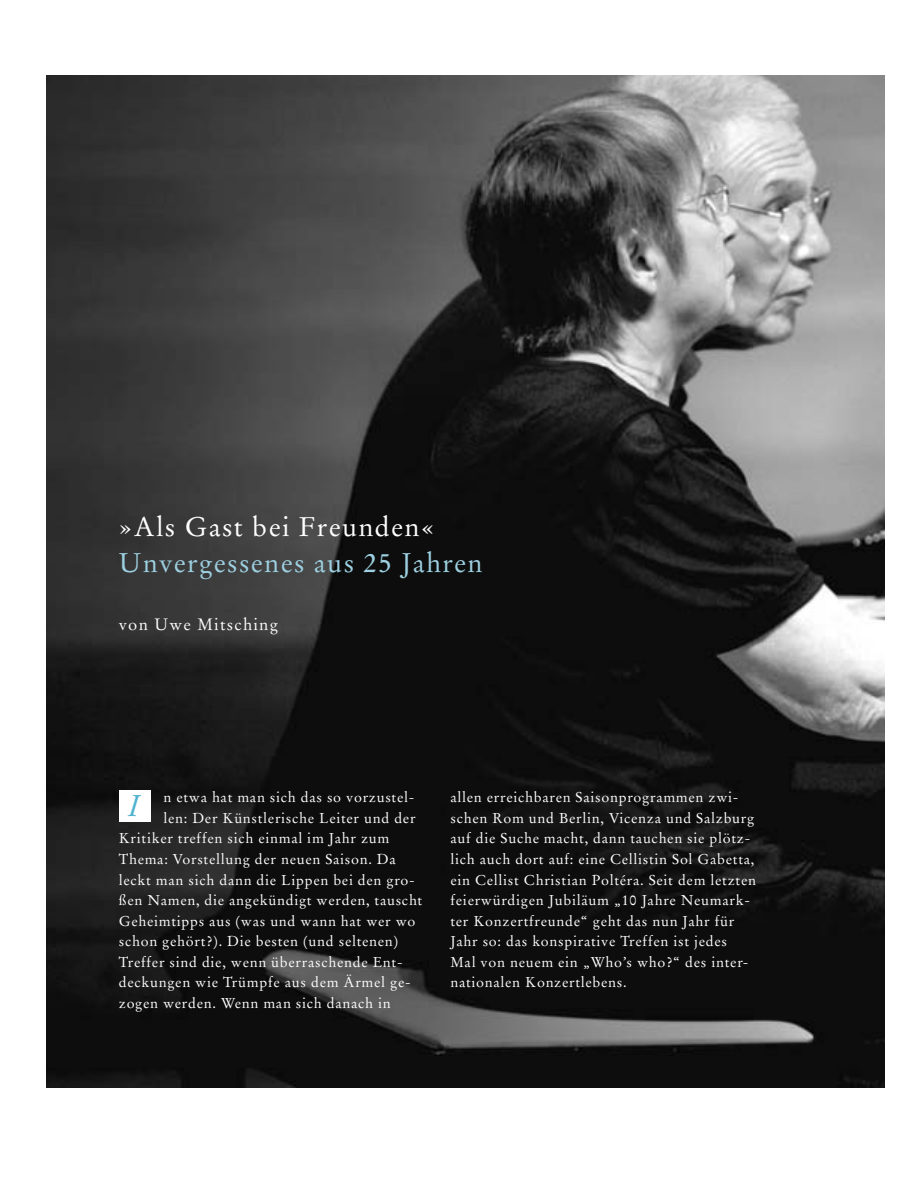
<style>
.page{position:relative;width:918px;height:1188px;background:#fff}
.page>*{position:absolute;margin:0;border:0;box-sizing:border-box;transform-origin:0 0}
.t1{font:italic 30px "Stempel Garamond";color:#50b3cf}
.t2{font:27px "Stempel Garamond";letter-spacing:.05em;color:#9dd0e1}
.t3{font:27px "Stempel Garamond";letter-spacing:.05em;color:#fff}
.t4{font:16.5px "Stempel Garamond";letter-spacing:.075em;color:#fff}
.t5{font:14.25px/20.5px "Stempel Garamond";letter-spacing:.05em;color:#fff}
</style>
<div class="page">
<img style="left:47px;top:75px;width:837px;height:1012px">
<div style="left:119px;top:790px;width:32px;height:32px;background:#fff"></div>
<h2 class="t3" style="left:119px;top:515px;width:317px">»Als Gast bei Freunden«</h2>
<h2 class="t2" style="left:119px;top:551px;width:365px">Unvergessenes aus 25 Jahren</h2>
<p class="t4" style="left:119px;top:617px;width:161px">von Uwe Mitsching</p>
<p class="t5" style="left:163px;top:788px;width:252px">n etwa hat man sich das so vorzustel-</p>
<p class="t5" style="left:163px;top:809px;width:254px">len: Der Künstlerische Leiter und der</p>
<p class="t5" style="left:119px;top:830px;width:272px">Kritiker treffen sich einmal im Jahr zum</p>
<p class="t5" style="left:119px;top:850px;width:279px">Thema: Vorstellung der neuen Saison. Da</p>
<p class="t5" style="left:119px;top:871px;width:297px">leckt man sich dann die Lippen bei den gro-</p>
<p class="t5" style="left:119px;top:891px;width:305px">ßen Namen, die angekündigt werden, tauscht</p>
<p class="t5" style="left:119px;top:912px;width:298px">Geheimtipps aus (was und wann hat wer wo</p>
<p class="t5" style="left:119px;top:932px;width:281px">schon gehört?). Die besten (und seltenen)</p>
<p class="t5" style="left:119px;top:953px;width:285px">Treffer sind die, wenn überraschende Ent-</p>
<p class="t5" style="left:119px;top:973px;width:293px">deckungen wie Trümpfe aus dem Ärmel ge-</p>
<p class="t5" style="left:119px;top:994px;width:273px">zogen werden. Wenn man sich danach in</p>
<h1 class="t1" style="left:127px;top:793px;width:15px">I</h1>
<p class="t5" style="left:450px;top:788px;width:307px">allen erreichbaren Saisonprogrammen zwi&shy;schen Rom und Berlin, Vicenza und Salzburg auf die Suche macht, dann tauchen sie plötz&shy;lich auch dort auf: eine Cellistin Sol Gabetta, ein Cellist Christian Poltéra. Seit dem letzten feierwürdigen Jubiläum „10 Jahre Neumark&shy;ter Konzertfreunde“ geht das nun Jahr für Jahr so: das konspirative Treffen ist jedes<br>Mal von neuem ein „Who’s who?“ des inter&shy;nationalen Konzertlebens.</p>
</div>
